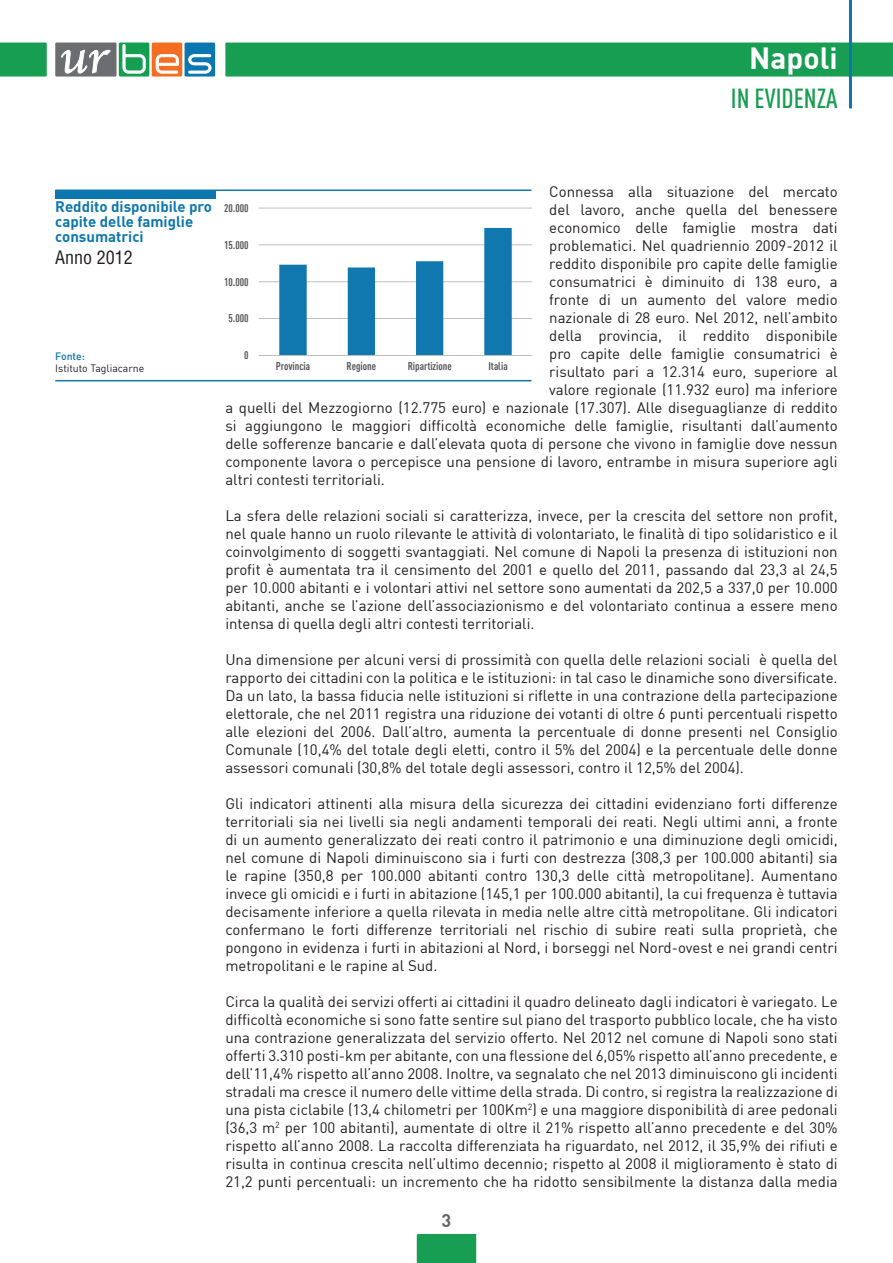
<style>
.page{position:relative;width:893px;height:1263px;background:#fff}
.page>*{position:absolute;margin:0;border:0;box-sizing:border-box;transform-origin:0 0}
.t1{font:700 30px "DIN";color:#fff}
.t2{font:500 27px "DIN Cond";color:#179e52}
.t3{font:condensed 18px "Helvetica LT Std";color:#231f20}
.t4{font:700 18px "DIN";color:#656568}
.t5{font:15px/18px "DIN";color:#231f20;text-align:justify}
.t6{font:700 15px/15px "DIN";color:#0c77ae}
.t7{font:700 10.95px "DIN Cond";color:#595959}
.t8{font:10.5px "DIN";color:#231f20}
.t9{font:500 10.5px "DIN";color:#0c77ae}
</style>
<div class="page">
<div style="left:55px;top:43px;width:62px;height:34px;background:#6c6d70"></div>
<div style="left:119px;top:43px;width:30px;height:34px;background:#159d52;border-radius:2px"></div>
<div style="left:152px;top:43px;width:30px;height:34px;background:#f36e21;border-radius:2px"></div>
<div style="left:185px;top:43px;width:30px;height:34px;background:#0c77ae;border-radius:2px"></div>
<svg style="left:123px;top:44px;width:23px;height:30px"></svg>
<svg style="left:156px;top:54px;width:23px;height:20px"></svg>
<svg style="left:188px;top:54px;width:23px;height:20px"></svg>
<svg style="left:61px;top:49px;width:50px;height:24px"></svg>
<div style="left:225px;top:43px;width:668px;height:34px;background:#179e52"></div>
<div style="left:0;top:43px;width:47px;height:34px;background:#179e52"></div>
<div style="left:417px;top:1234px;width:59px;height:29px;background:#179e52"></div>
<hr style="left:849px;top:0;width:3px;height:108px;background:#0c77ae">
<hr style="left:55px;top:380px;width:476px;height:1px;background:#0c77ae">
<hr style="left:55px;top:189px;width:476px;height:2px;background:#0c77ae">
<div style="left:55px;top:190px;width:160px;height:8px;background:#0c77ae"></div>
<hr style="left:259px;top:318px;width:273px;height:1px;background:#bfbebe">
<hr style="left:259px;top:281px;width:273px;height:1px;background:#bfbebe">
<hr style="left:259px;top:244px;width:273px;height:1px;background:#bfbebe">
<hr style="left:259px;top:208px;width:273px;height:1px;background:#bfbebe">
<svg style="left:279px;top:228px;width:233px;height:127px"></svg>
<hr style="left:259px;top:355px;width:273px;height:1px;background:#bfbebe">
<h1 class="t1" style="left:749px;top:38px;width:90px">Napoli</h1>
<h2 class="t2" style="left:731px;top:82px;width:108px">IN EVIDENZA</h2>
<p class="t6" style="left:55px;top:198px;width:158px">Reddito disponibile pro capite delle famiglie consumatrici</p>
<p class="t3" style="left:55px;top:246px;width:79px">Anno 2012</p>
<p class="t9" style="left:55px;top:350px;width:31px">Fonte:</p>
<p class="t8" style="left:55px;top:362px;width:91px">Istituto Tagliacarne</p>
<p class="t5" style="left:549px;top:182px;width:290px">Connessa alla situazione del mercato</p>
<p class="t5" style="left:549px;top:200px;width:290px">del lavoro, anche quella del benessere</p>
<p class="t5" style="left:549px;top:218px;width:290px">economico delle famiglie mostra dati</p>
<p class="t5" style="left:549px;top:236px;width:290px">problematici. Nel quadriennio 2009-2012 il</p>
<p class="t5" style="left:549px;top:254px;width:290px">reddito disponibile pro capite delle famiglie</p>
<p class="t5" style="left:549px;top:272px;width:290px">consumatrici è diminuito di 138 euro, a</p>
<p class="t5" style="left:549px;top:290px;width:290px">fronte di un aumento del valore medio</p>
<p class="t5" style="left:549px;top:308px;width:290px">nazionale di 28 euro. Nel 2012, nell’ambito</p>
<p class="t5" style="left:549px;top:326px;width:290px">della provincia, il reddito disponibile</p>
<p class="t5" style="left:549px;top:344px;width:290px">pro capite delle famiglie consumatrici è</p>
<p class="t5" style="left:549px;top:362px;width:290px">risultato pari a 12.314 euro, superiore al</p>
<p class="t5" style="left:549px;top:380px;width:290px">valore regionale (11.932 euro) ma inferiore</p>
<p class="t5" style="left:225px;top:398px;width:614px">a quelli del Mezzogiorno (12.775 euro) e nazionale (17.307). Alle diseguaglianze di reddito</p>
<p class="t5" style="left:225px;top:416px;width:614px">si aggiungono le maggiori difficoltà economiche delle famiglie, risultanti dall’aumento</p>
<p class="t5" style="left:225px;top:434px;width:614px">delle sofferenze bancarie e dall’elevata quota di persone che vivono in famiglie dove nessun</p>
<p class="t5" style="left:225px;top:452px;width:614px">componente lavora o percepisce una pensione di lavoro, entrambe in misura superiore agli</p>
<p class="t5" style="left:225px;top:470px;width:161px">altri contesti territoriali.</p>
<p class="t5" style="left:225px;top:506px;width:614px">La sfera delle relazioni sociali si caratterizza, invece, per la crescita del settore non profit, nel quale hanno un ruolo rilevante le attività di volontariato, le finalità di tipo solidaristico e il coinvolgimento di soggetti svantaggiati. Nel comune di Napoli la presenza di istituzioni non profit è aumentata tra il censimento del 2001 e quello del 2011, passando dal 23,3 al 24,5 per 10.000 abitanti e i volontari attivi nel settore sono aumentati da 202,5 a 337,0 per 10.000 abitanti, anche se l’azione dell’associazionismo e del volontariato continua a essere meno intensa di quella degli altri contesti territoriali.</p>
<p class="t5" style="left:225px;top:650px;width:614px">Una dimensione per alcuni versi di prossimità con quella delle relazioni sociali è quella del rapporto dei cittadini con la politica e le istituzioni: in tal caso le dinamiche sono diversificate.<br>Da un lato, la bassa fiducia nelle istituzioni si riflette in una contrazione della partecipazione elettorale, che nel 2011 registra una riduzione dei votanti di oltre 6 punti percentuali rispetto alle elezioni del 2006. Dall’altro, aumenta la percentuale di donne presenti nel Consiglio Comunale (10,4% del totale degli eletti, contro il 5% del 2004) e la percentuale delle donne assessori comunali (30,8% del totale degli assessori, contro il 12,5% del 2004).</p>
<p class="t5" style="left:225px;top:794px;width:614px">Gli indicatori attinenti alla misura della sicurezza dei cittadini evidenziano forti differenze territoriali sia nei livelli sia negli andamenti temporali dei reati. Negli ultimi anni, a fronte di un aumento generalizzato dei reati contro il patrimonio e una diminuzione degli omicidi, nel comune di Napoli diminuiscono sia i furti con destrezza (308,3 per 100.000 abitanti) sia le rapine (350,8 per 100.000 abitanti contro 130,3 delle città metropolitane). Aumentano invece gli omicidi e i furti in abitazione (145,1 per 100.000 abitanti), la cui frequenza è tuttavia decisamente inferiore a quella rilevata in media nelle altre città metropolitane. Gli indicatori confermano le forti differenze territoriali nel rischio di subire reati sulla proprietà, che pongono in evidenza i furti in abitazioni al Nord, i borseggi nel Nord-ovest e nei grandi centri metropolitani e le rapine al Sud.</p>
<p class="t5" style="left:225px;top:992px;width:614px">Circa la qualità dei servizi offerti ai cittadini il quadro delineato dagli indicatori è variegato. Le difficoltà economiche si sono fatte sentire sul piano del trasporto pubblico locale, che ha visto una contrazione generalizzata del servizio offerto. Nel 2012 nel comune di Napoli sono stati offerti 3.310 posti-km per abitante, con una flessione del 6,05% rispetto all’anno precedente, e dell’11,4% rispetto all’anno 2008. Inoltre, va segnalato che nel 2013 diminuiscono gli incidenti stradali ma cresce il numero delle vittime della strada. Di contro, si registra la realizzazione di una pista ciclabile (13,4 chilometri per 100Km<sup>2</sup>) e una maggiore disponibilità di aree pedonali (36,3 m<sup>2</sup> per 100 abitanti), aumentate di oltre il 21% rispetto all’anno precedente e del 30% rispetto all’anno 2008. La raccolta differenziata ha riguardato, nel 2012, il 35,9% dei rifiuti e risulta in continua crescita nell’ultimo decennio; rispetto al 2008 il miglioramento è stato di 21,2 punti percentuali: un incremento che ha ridotto sensibilmente la distanza dalla media</p>
<p class="t7" style="left:224px;top:201px;width:26px">20.000</p>
<p class="t7" style="left:224px;top:238px;width:26px">15.000</p>
<p class="t7" style="left:224px;top:275px;width:26px">10.000</p>
<p class="t7" style="left:228px;top:312px;width:22px">5.000</p>
<p class="t7" style="left:244px;top:349px;width:6px">0</p>
<p class="t7" style="left:276px;top:360px;width:36px">Provincia</p>
<p class="t7" style="left:347px;top:360px;width:31px">Regione</p>
<p class="t7" style="left:408px;top:360px;width:46px">Ripartizione</p>
<p class="t7" style="left:488px;top:360px;width:21px">Italia</p>
<p class="t4" style="left:442px;top:1209px;width:11px">3</p>
</div>
